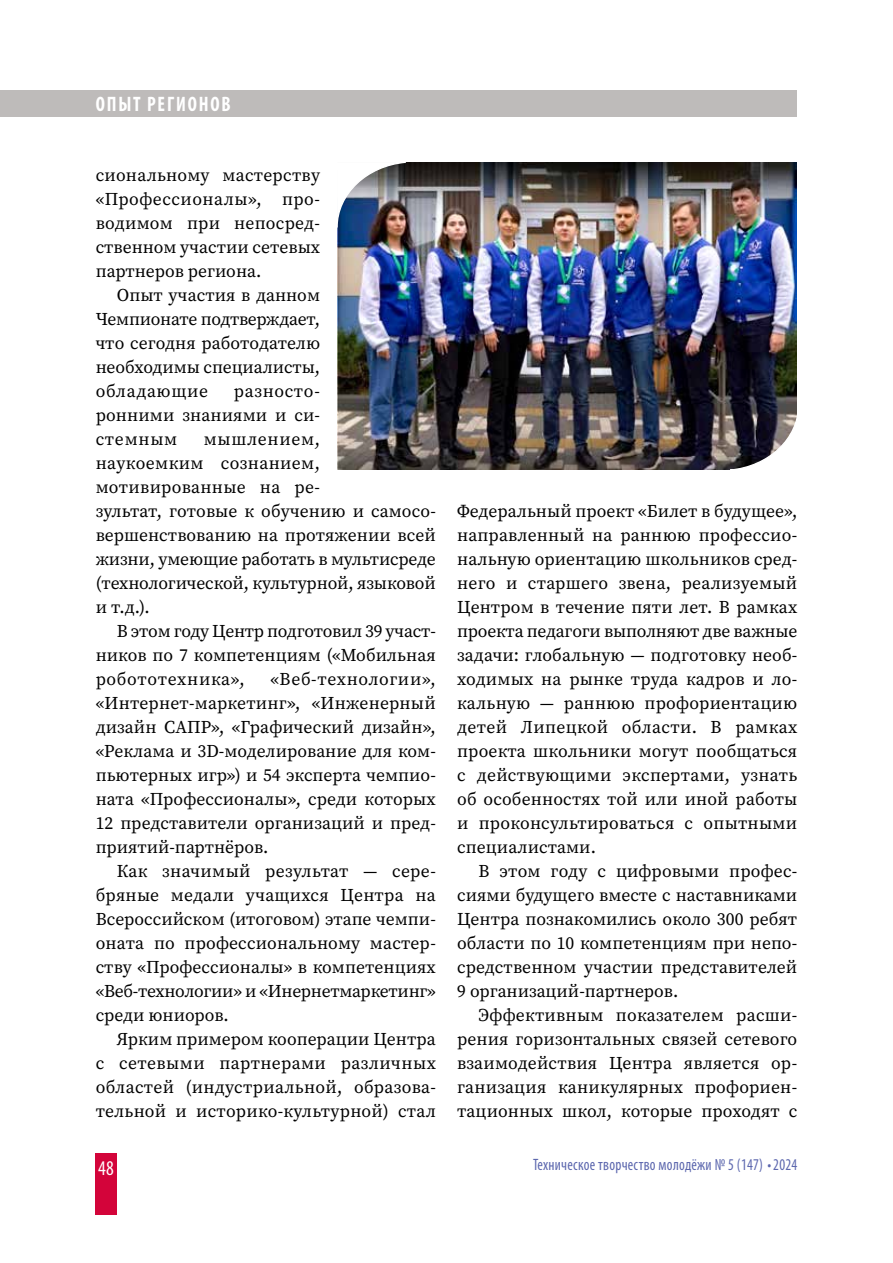
<style>
.page{position:relative;width:893px;height:1263px;background:#fff}
.page>*{position:absolute;margin:0;border:0;box-sizing:border-box;transform-origin:0 0}
.t1{font:700 condensed 21px "Myriad Pro";letter-spacing:.095em;color:#fff;scale:.91 1}
.t2{font:condensed 21px "Myriad Pro";color:#fff;scale:.95 1}
.t3{font:18px/24px "Source Serif Variable";letter-spacing:.005em;color:#000;text-align:justify}
.t4{font:condensed 16.5px "Myriad Pro";letter-spacing:.02em;color:#5c67ae;scale:.91 1}
</style>
<div class="page">
<div style="left:96px;top:1154px;width:21px;height:61px;background:#d3043a"></div>
<div style="left:0;top:91px;width:797px;height:26px;background:#bebbba"></div>
<img style="left:337px;top:163px;width:460px;height:307px">
<img style="left:337px;top:162px;width:98px;height:67px">
<svg style="left:700px;top:403px;width:97px;height:67px"></svg>
<p class="t1" style="left:96px;top:91px;width:150px">ОПЫТ РЕГИОНОВ</p>
<p class="t3" style="left:96px;top:163px;width:226px">сиональному мастерству «Профессионалы», про&shy;водимом при непосред&shy;ственном участии сетевых партнеров региона.</p>
<p class="t3" style="left:96px;top:283px;width:226px;text-indent:21px">Опыт участия в данном Чемпионате подтверждает, что сегодня работодателю необходимы специалисты, обладающие</p>
<p class="t3" style="left:96px;top:379px;width:226px;text-indent:138px">разносто&shy;ронними знаниями и си&shy;стемным</p>
<p class="t3" style="left:96px;top:427px;width:342px;text-align:left;text-indent:108px">мышлением,<br>наукоемким сознанием, мотивированные на ре-<br>зультат, готовые к обучению и самосо&shy;вершенствованию на протяжении всей жизни, умеющие работать в мультисреде (технологической, культурной, языковой и т.д.).</p>
<p class="t3" style="left:96px;top:619px;width:342px;text-indent:21px">В этом году Центр подготовил 39 участ&shy;ников по 7 компетенциям («Мобильная робототехника»,</p>
<p class="t3" style="left:96px;top:667px;width:342px;text-indent:175px">«Веб-технологии», «Интернет-маркетинг», «Инженерный дизайн САПР», «Графический дизайн», «Реклама и 3D-моделирование для ком&shy;пьютерных игр») и 54 эксперта чемпио&shy;ната «Профессионалы», среди которых 12 представители организаций и пред&shy;приятий-партнёров.</p>
<p class="t3" style="left:96px;top:859px;width:342px;text-indent:21px">Как значимый результат — сере&shy;бряные медали учащихся Центра на Всероссийском (итоговом) этапе чемпи&shy;оната по профессиональному мастер&shy;ству «Профессионалы» в компетенциях «Веб-технологии» и «Инернетмаркетинг» среди юниоров.</p>
<p class="t3" style="left:96px;top:1027px;width:342px;text-indent:21px">Ярким примером кооперации Центра с сетевыми партнерами различных областей (индустриальной, образова&shy;тельной и историко-культурной) стал</p>
<p class="t3" style="left:457px;top:499px;width:342px">Федеральный проект «Билет в будущее», направленный на раннюю профессио&shy;нальную ориентацию школьников сред&shy;него и старшего звена, реализуемый Центром в течение пяти лет. В рамках проекта педагоги выполняют две важные задачи: глобальную — подготовку необ&shy;ходимых на рынке труда кадров и ло&shy;кальную — раннюю профориентацию детей Липецкой области. В рамках проекта школьники могут пообщаться с действующими экспертами, узнать об особенностях той или иной работы и проконсультироваться с опытными специалистами.</p>
<p class="t3" style="left:457px;top:859px;width:342px;text-indent:21px">В этом году с цифровыми профес&shy;сиями будущего вместе с наставниками Центра познакомились около 300 ребят области по 10 компетенциям при непо&shy;средственном участии представителей 9 организаций-партнеров.</p>
<p class="t3" style="left:457px;top:1003px;width:342px;text-indent:21px">Эффективным показателем расши&shy;рения горизонтальных связей сетевого взаимодействия Центра является ор&shy;ганизация каникулярных профориен&shy;тационных школ, которые проходят с</p>
<p class="t2" style="left:98px;top:1155px;width:18px">48</p>
<p class="t4" style="left:533px;top:1155px;width:292px">Техническое творчество молодёжи № 5 (147) •2024</p>
</div>
